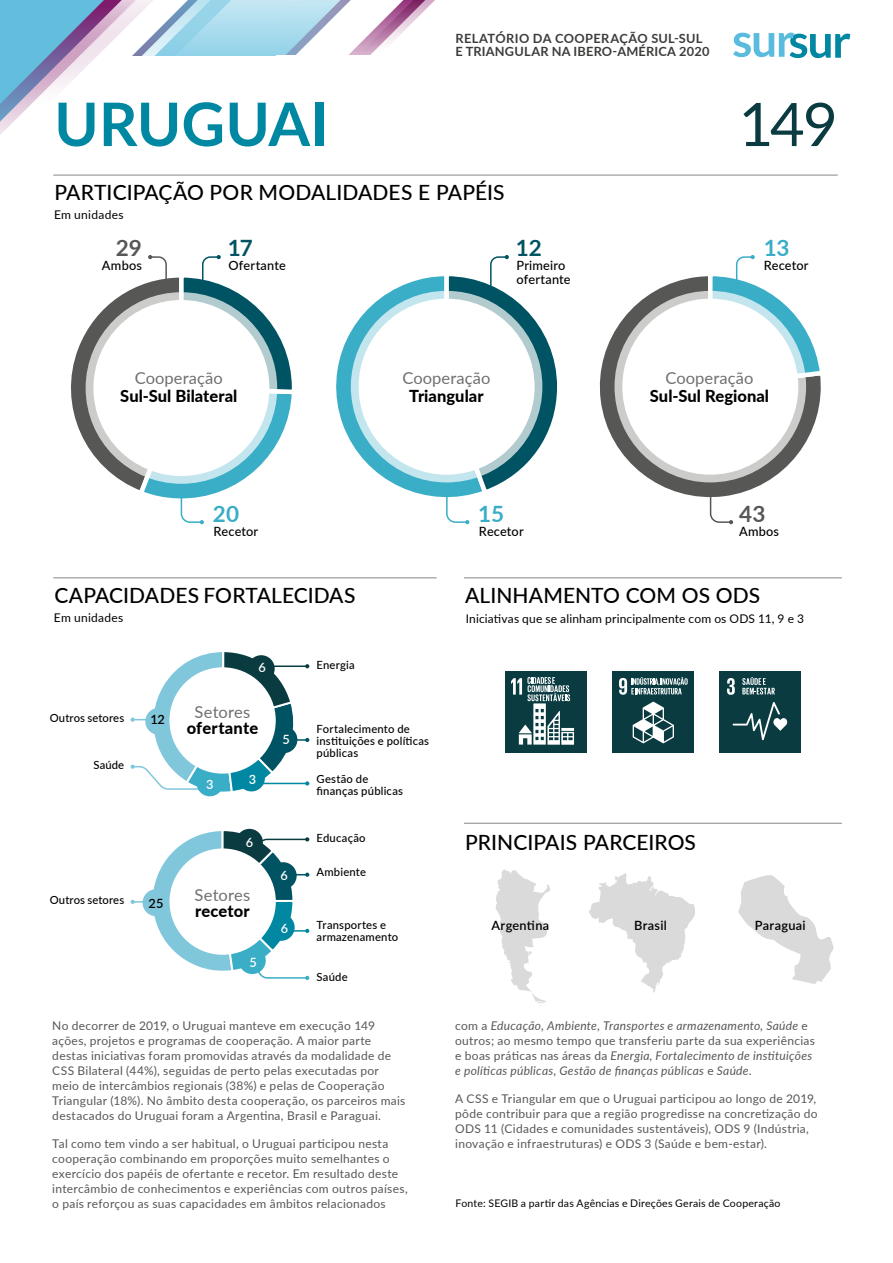
<style>
.page{position:relative;width:893px;height:1263px;background:#fff}
.page>*{position:absolute;margin:0;border:0;box-sizing:border-box;transform-origin:0 0}
.t1{font:700 60px "Lato";color:#0088a2}
.t2{font:60px "Lato";color:#0a3b41}
.t3{font:700 22.5px "Lato";color:#3aadc7}
.t4{font:700 22.5px "Lato";color:#005362}
.t5{font:700 22.5px "Lato";color:#575756}
.t6{font:500 21px "Lato";letter-spacing:.005em;color:#000}
.t7{font:800 16.5px "Lato";letter-spacing:.005em;color:#000}
.t8{font:16.5px "Lato";letter-spacing:.005em;color:#706f6f}
.t9{font:700 12.75px/12.8px "Lato";letter-spacing:.015em;color:#3c3c3b}
.t10{font:500 12.75px/13.5px "Lato";letter-spacing:.01em;color:#000}
.t11{font:600 12.75px "Lato";letter-spacing:.025em;color:#000}
.t12{font:600 12.75px "Lato";color:#fff}
.t13{font:12px/15px "Lato";letter-spacing:.025em;color:#575756}
.t14{font:italic 12px/15px "Lato";letter-spacing:.025em;color:#575756}
.t15{font:12px "Lato";letter-spacing:.015em;color:#000}
.t16{font:500 11.25px/12px "Lato";letter-spacing:.015em;color:#000}
.t17{font:10.5px "Lato";letter-spacing:.02em;color:#000}
.s1{font-style:normal}
</style>
<div class="page">
<svg style="left:738px;top:875px;width:95px;height:109px"></svg>
<svg style="left:589px;top:873px;width:106px;height:120px"></svg>
<svg style="left:496px;top:869px;width:54px;height:137px"></svg>
<svg style="left:599px;top:276px;width:222px;height:222px"></svg>
<svg style="left:733px;top:33px;width:117px;height:25px"></svg>
<hr style="left:53px;top:577px;width:383px;height:1px;background:#878787">
<hr style="left:53px;top:175px;width:785px;height:1px;background:#878787">
<svg style="left:614px;top:291px;width:192px;height:191px;background:#c9c9c8"></svg>
<div style="left:622px;top:299px;width:176px;height:176px;background:#fff;border-radius:50%"></div>
<svg style="left:336px;top:255px;width:222px;height:269px"></svg>
<svg style="left:71px;top:255px;width:221px;height:269px"></svg>
<svg style="left:705px;top:255px;width:116px;height:137px"></svg>
<svg style="left:709px;top:491px;width:24px;height:33px"></svg>
<hr style="left:464px;top:577px;width:378px;height:1px;background:#878787">
<hr style="left:464px;top:823px;width:378px;height:1px;background:#878787">
<svg style="left:145px;top:828px;width:164px;height:152px"></svg>
<hr style="left:133px;top:901px;width:77px;height:2px;background:#81c7dc">
<svg style="left:131px;top:900px;width:4px;height:4px"></svg>
<svg style="left:131px;top:652px;width:178px;height:142px"></svg>
<svg style="left:0;top:0;width:435px;height:135px"></svg>
<div style="left:276px;top:55px;width:113px;height:70px;background:#fff"></div>
<div style="left:248px;top:655px;width:27px;height:27px;background:#0a3b41;border-radius:50%"></div>
<div style="left:236px;top:829px;width:27px;height:27px;background:#0a3b41;border-radius:50%"></div>
<div style="left:270px;top:862px;width:27px;height:27px;background:#005362;border-radius:50%"></div>
<div style="left:270px;top:726px;width:27px;height:27px;background:#005362;border-radius:50%"></div>
<div style="left:268px;top:914px;width:27px;height:27px;background:#0088a2;border-radius:50%"></div>
<div style="left:238px;top:764px;width:27px;height:27px;background:#0088a2;border-radius:50%"></div>
<div style="left:239px;top:947px;width:27px;height:27px;background:#3aadc7;border-radius:50%"></div>
<div style="left:196px;top:769px;width:27px;height:27px;background:#3aadc7;border-radius:50%"></div>
<div style="left:143px;top:889px;width:26px;height:27px;background:#81c7dc;border-radius:50%"></div>
<div style="left:145px;top:708px;width:27px;height:27px;background:#81c7dc;border-radius:50%"></div>
<div style="left:169px;top:667px;width:107px;height:107px;background:#fff;border-radius:50%"></div>
<div style="left:169px;top:848px;width:107px;height:107px;background:#fff;border-radius:50%"></div>
<div style="left:719px;top:671px;width:81px;height:82px;background:#0a3b41"></div>
<svg style="left:727px;top:678px;width:8px;height:17px"></svg>
<svg style="left:733px;top:702px;width:54px;height:38px"></svg>
<svg style="left:742px;top:677px;width:33px;height:17px"></svg>
<div style="left:612px;top:671px;width:81px;height:82px;background:#0a3b41"></div>
<svg style="left:633px;top:702px;width:41px;height:41px"></svg>
<svg style="left:619px;top:677px;width:69px;height:18px"></svg>
<div style="left:505px;top:671px;width:81px;height:82px;background:#0a3b41"></div>
<svg style="left:511px;top:677px;width:63px;height:68px"></svg>
<h1 class="t1" style="left:54px;top:80px;width:275px">URUGUAI</h1>
<p class="t9" style="left:455px;top:31px;width:255px">RELATÓRIO DA COOPERAÇÃO SUL-SUL<br>E TRIANGULAR NA IBERO-AMÉRICA 2020</p>
<h3 class="t6" style="left:54px;top:178px;width:452px">PARTICIPAÇÃO POR MODALIDADES E PAPÉIS</h3>
<p class="t15" style="left:54px;top:206px;width:71px">Em unidades</p>
<h1 class="t2" style="left:739px;top:81px;width:101px">149</h1>
<h2 class="t5" style="left:116px;top:231px;width:28px">29</h2>
<h2 class="t3" style="left:764px;top:231px;width:27px">13</h2>
<p class="t10" style="left:102px;top:258px;width:41px">Ambos</p>
<p class="t10" style="left:764px;top:258px;width:46px">Recetor</p>
<h2 class="t4" style="left:228px;top:231px;width:27px">17</h2>
<h2 class="t4" style="left:516px;top:231px;width:28px">12</h2>
<p class="t10" style="left:517px;top:258px;width:56px">Primeiro ofertante</p>
<p class="t10" style="left:228px;top:258px;width:59px">Ofertante</p>
<h3 class="t8" style="left:135px;top:367px;width:90px">Cooperação</h3>
<h3 class="t7" style="left:120px;top:384px;width:119px">Sul-Sul Bilateral</h3>
<h3 class="t8" style="left:402px;top:367px;width:90px">Cooperação</h3>
<h3 class="t7" style="left:409px;top:384px;width:76px">Triangular</h3>
<h3 class="t8" style="left:665px;top:367px;width:90px">Cooperação</h3>
<h3 class="t7" style="left:650px;top:384px;width:121px">Sul-Sul Regional</h3>
<h2 class="t3" style="left:213px;top:497px;width:28px">20</h2>
<h2 class="t3" style="left:478px;top:497px;width:27px">15</h2>
<p class="t10" style="left:214px;top:524px;width:46px">Recetor</p>
<p class="t10" style="left:479px;top:524px;width:46px">Recetor</p>
<h2 class="t5" style="left:739px;top:497px;width:28px">43</h2>
<p class="t10" style="left:739px;top:524px;width:41px">Ambos</p>
<h3 class="t6" style="left:54px;top:580px;width:303px">CAPACIDADES FORTALECIDAS</h3>
<p class="t15" style="left:54px;top:609px;width:71px">Em unidades</p>
<p class="t16" style="left:50px;top:711px;width:76px">Outros setores</p>
<p class="t16" style="left:94px;top:758px;width:32px">Saúde</p>
<p class="t16" style="left:50px;top:894px;width:76px">Outros setores</p>
<p class="t11" style="left:150px;top:710px;width:16px">12</p>
<p class="t11" style="left:149px;top:894px;width:16px">25</p>
<p class="t12" style="left:259px;top:658px;width:9px">6</p>
<h3 class="t8" style="left:195px;top:700px;width:57px">Setores</h3>
<h3 class="t7" style="left:187px;top:716px;width:73px">ofertante</h3>
<p class="t12" style="left:206px;top:775px;width:9px">3</p>
<p class="t12" style="left:249px;top:770px;width:9px">3</p>
<p class="t12" style="left:282px;top:730px;width:9px">5</p>
<p class="t12" style="left:246px;top:833px;width:9px">6</p>
<h3 class="t8" style="left:195px;top:883px;width:57px">Setores</h3>
<h3 class="t7" style="left:195px;top:898px;width:56px">recetor</h3>
<p class="t12" style="left:250px;top:953px;width:9px">5</p>
<p class="t12" style="left:281px;top:866px;width:9px">6</p>
<p class="t12" style="left:281px;top:919px;width:9px">6</p>
<p class="t16" style="left:316px;top:658px;width:40px">Energia</p>
<p class="t16" style="left:316px;top:722px;width:114px">Fortalecimento de instituições e políticas públicas</p>
<p class="t16" style="left:316px;top:772px;width:88px">Gestão de finanças públicas</p>
<p class="t16" style="left:316px;top:832px;width:51px">Educação</p>
<p class="t16" style="left:316px;top:866px;width:51px">Ambiente</p>
<p class="t16" style="left:316px;top:919px;width:83px">Transportes e armazenamento</p>
<p class="t16" style="left:316px;top:970px;width:33px">Saúde</p>
<p class="t13" style="left:52px;top:1018px;width:355px">No decorrer de 2019, o Uruguai manteve em execução 149 ações, projetos e programas de cooperação. A maior parte destas iniciativas foram promovidas através da modalidade de CSS Bilateral (44%), seguidas de perto pelas executadas por meio de intercâmbios regionais (38%) e pelas de Cooperação Triangular (18%). No âmbito desta cooperação, os parceiros mais destacados do Uruguai foram a Argentina, Brasil e Paraguai.</p>
<p class="t13" style="left:52px;top:1136px;width:357px">Tal como tem vindo a ser habitual, o Uruguai participou nesta cooperação combinando em proporções muito semelhantes o exercício dos papéis de ofertante e recetor. Em resultado deste intercâmbio de conhecimentos e experiências com outros países, o país reforçou as suas capacidades em âmbitos relacionados</p>
<h3 class="t6" style="left:465px;top:580px;width:297px">ALINHAMENTO COM OS ODS</h3>
<p class="t15" style="left:466px;top:610px;width:340px">Iniciativas que se alinham principalmente com os ODS 11, 9 e 3</p>
<h3 class="t6" style="left:465px;top:827px;width:232px">PRINCIPAIS PARCEIROS</h3>
<p class="t11" style="left:491px;top:916px;width:59px">Argentina</p>
<p class="t11" style="left:634px;top:916px;width:34px">Brasil</p>
<p class="t11" style="left:755px;top:916px;width:52px">Paraguai</p>
<p class="t14" style="left:455px;top:1018px;width:361px"><span class="s1">com a</span> Educação, Ambiente, Transportes e armazenamento, Saúde <span class="s1">e outros; ao mesmo tempo que transferiu parte da sua experiências e boas práticas nas áreas da</span> Energia, Fortalecimento de instituições e políticas públicas, Gestão de finanças públicas <span class="s1">e</span> Saúde.</p>
<p class="t13" style="left:455px;top:1091px;width:364px">A CSS e Triangular em que o Uruguai participou ao longo de 2019, pôde contribuir para que a região progredisse na concretização do ODS 11 (Cidades e comunidades sustentáveis), ODS 9 (Indústria, inovação e infraestruturas) e ODS 3 (Saúde e bem-estar).</p>
<p class="t17" style="left:455px;top:1196px;width:327px">Fonte: SEGIB a partir das Agências e Direções Gerais de Cooperação</p>
</div>
